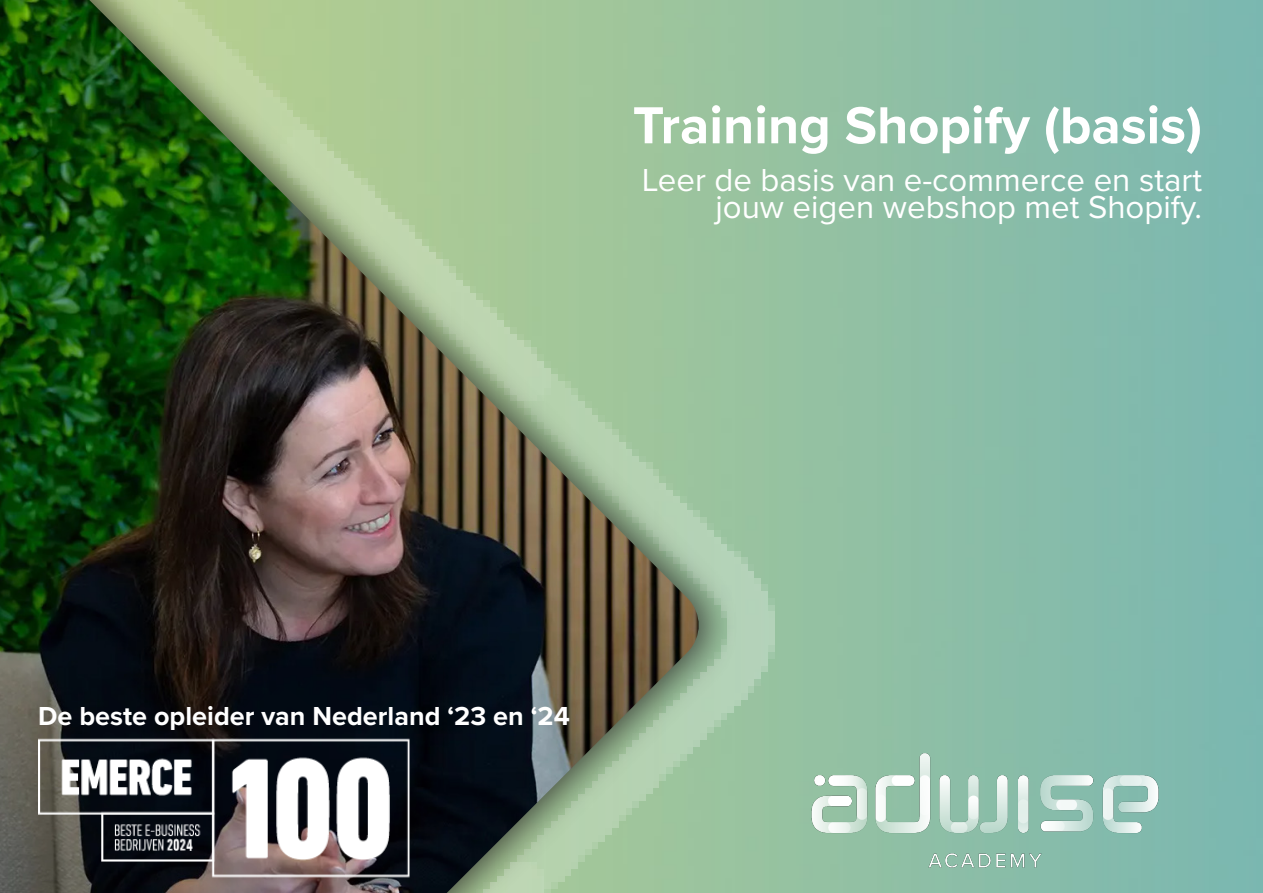
<style>
.page{position:relative;width:1263px;height:893px;background:#fff}
.page>*{position:absolute;margin:0;border:0;box-sizing:border-box;transform-origin:0 0}
.t1{font:700 54px "Proxima Nova";color:#fff}
.t2{font:33px "Proxima Nova";color:#fff}
.t3{font:700 27px "Proxima Nova";color:#fff}
</style>
<div class="page">
<div style="left:739px;top:0;width:89px;height:893px;background:#96c2a1"></div>
<div style="left:0;top:0;width:739px;height:893px;background:#231f20;opacity:.75"></div>
<img style="left:0;top:0;width:702px;height:893px">
<img style="left:811px;top:753px;width:347px;height:114px">
<img style="left:38px;top:736px;width:372px;height:147px">
<p class="t1" style="left:633px;top:85px;width:571px">Training Shopify (basis)</p>
<p class="t2" style="left:642px;top:156px;width:562px">Leer de basis van e-commerce en start</p>
<p class="t2" style="left:715px;top:183px;width:488px">jouw eigen webshop met Shopify.</p>
<p class="t3" style="left:38px;top:696px;width:533px">De beste opleider van Nederland ‘23 en ‘24</p>
</div>
